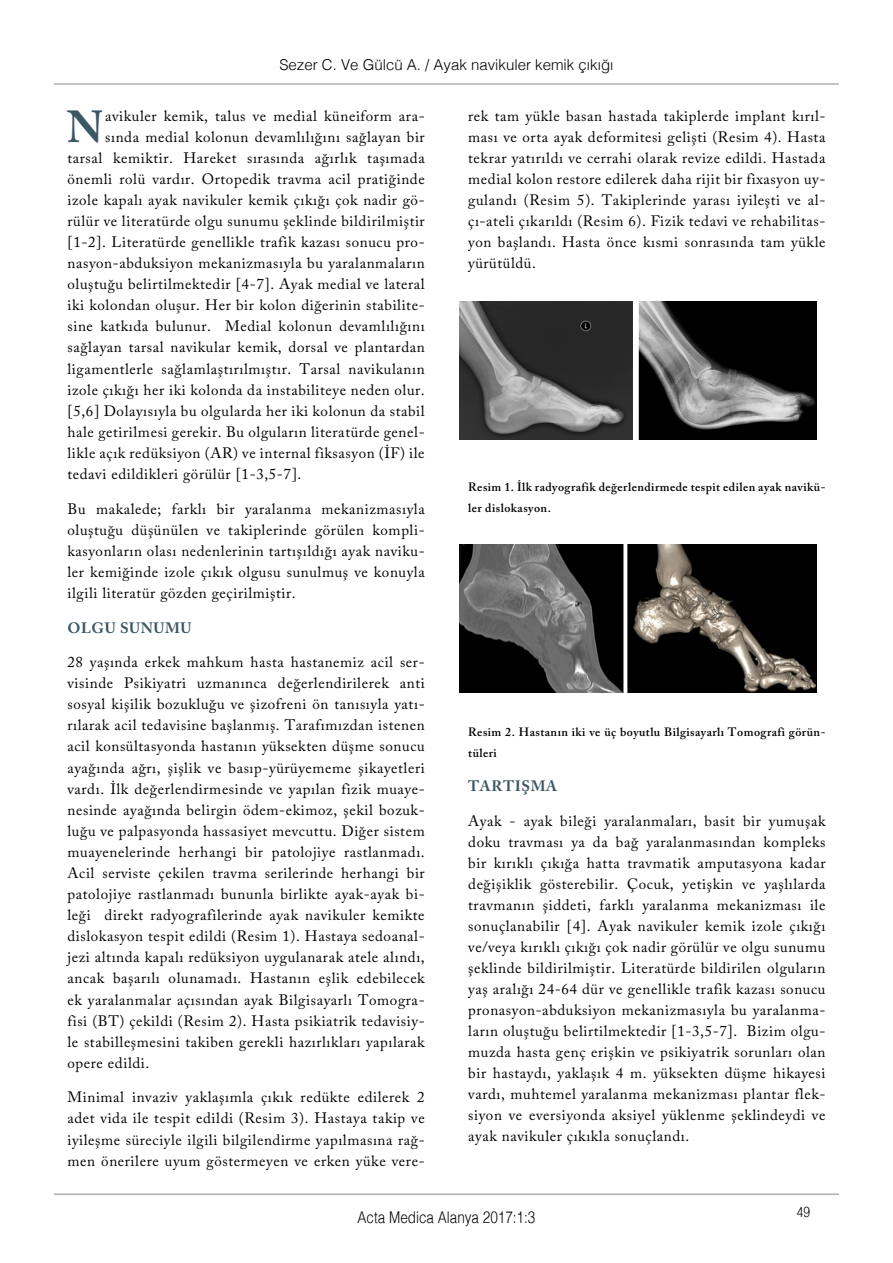
<style>
.page{position:relative;width:893px;height:1263px;background:#fff}
.page>*{position:absolute;margin:0;border:0;box-sizing:border-box;transform-origin:0 0}
.Ana_Metin_Al__ActaMe{font:700 44.55px "Adobe Caslon Pro";color:#3c5764}
.t1{font:300 16.2px "Helv";color:#000;scale:.83 1}
.Ana_Metin_Al__ActaMe-2{font:15px/21.1px "Adobe Caslon Pro";letter-spacing:.04em;color:#000;text-align:justify}
.t2{font:300 15px "Helvetica";color:#000}
.Ana_Metin_Al__ActaMe-3{font:700 15px "Adobe Caslon Pro";letter-spacing:.04em;color:#3c5764}
.t3{font:300 14.4px "Helv";color:#000;scale:.83 1}
.Ana_Metin_Al__ActaMe-4{font:600 12px/21px "Adobe Caslon Pro";letter-spacing:.04em;color:#000}
</style>
<div class="page">
<hr style="left:54px;top:84px;width:785px;height:1px;background:#000">
<hr style="left:54px;top:1194px;width:785px;height:1px;background:#000">
<img style="left:460px;top:301px;width:357px;height:139px">
<img style="left:460px;top:545px;width:357px;height:147px">
<p class="t2" style="left:279px;top:52px;width:336px">Sezer C. Ve Gülcü A. / Ayak navikuler kemik çıkığı</p>
<p class="Ana_Metin_Al__ActaMe" style="left:67px;top:100px;width:38px">N</p>
<p class="Ana_Metin_Al__ActaMe-2" style="left:105px;top:105px;width:321px">avikuler kemik, talus ve medial küneiform ara-</p>
<p class="Ana_Metin_Al__ActaMe-2" style="left:105px;top:126px;width:321px">sında medial kolonun devamlılığını sağlayan bir</p>
<p class="Ana_Metin_Al__ActaMe-2" style="left:68px;top:147px;width:359px">tarsal kemiktir. Hareket sırasında ağırlık taşımada</p>
<p class="Ana_Metin_Al__ActaMe-2" style="left:68px;top:168px;width:359px">önemli rolü vardır. Ortopedik travma acil pratiğinde</p>
<p class="Ana_Metin_Al__ActaMe-2" style="left:68px;top:189px;width:359px">izole kapalı ayak navikuler kemik çıkığı çok nadir gö-</p>
<p class="Ana_Metin_Al__ActaMe-2" style="left:68px;top:210px;width:359px">rülür ve literatürde olgu sunumu şeklinde bildirilmiştir</p>
<p class="Ana_Metin_Al__ActaMe-2" style="left:68px;top:231px;width:359px">[1-2]. Literatürde genellikle trafik kazası sonucu pro-</p>
<p class="Ana_Metin_Al__ActaMe-2" style="left:68px;top:252px;width:359px">nasyon-abduksiyon mekanizmasıyla bu yaralanmaların</p>
<p class="Ana_Metin_Al__ActaMe-2" style="left:68px;top:273px;width:359px">oluştuğu belirtilmektedir [4-7]. Ayak medial ve lateral</p>
<p class="Ana_Metin_Al__ActaMe-2" style="left:68px;top:294px;width:359px">iki kolondan oluşur. Her bir kolon diğerinin stabilite-</p>
<p class="Ana_Metin_Al__ActaMe-2" style="left:68px;top:316px;width:359px">sine katkıda bulunur. Medial kolonun devamlılığını</p>
<p class="Ana_Metin_Al__ActaMe-2" style="left:68px;top:337px;width:359px">sağlayan tarsal navikular kemik, dorsal ve plantardan</p>
<p class="Ana_Metin_Al__ActaMe-2" style="left:68px;top:358px;width:359px">ligamentlerle sağlamlaştırılmıştır. Tarsal navikulanın</p>
<p class="Ana_Metin_Al__ActaMe-2" style="left:68px;top:379px;width:359px">izole çıkığı her iki kolonda da instabiliteye neden olur.</p>
<p class="Ana_Metin_Al__ActaMe-2" style="left:68px;top:400px;width:359px">[5,6] Dolayısıyla bu olgularda her iki kolonun da stabil</p>
<p class="Ana_Metin_Al__ActaMe-2" style="left:68px;top:421px;width:359px">hale getirilmesi gerekir. Bu olguların literatürde genel-</p>
<p class="Ana_Metin_Al__ActaMe-2" style="left:68px;top:442px;width:359px">likle açık redüksiyon (AR) ve internal fiksasyon (İF) ile</p>
<p class="Ana_Metin_Al__ActaMe-2" style="left:68px;top:463px;width:235px">tedavi edildikleri görülür [1-3,5-7].</p>
<p class="Ana_Metin_Al__ActaMe-2" style="left:68px;top:498px;width:359px">Bu makalede; farklı bir yaralanma mekanizmasıyla oluştuğu düşünülen ve takiplerinde görülen kompli&shy;kasyonların olası nedenlerinin tartışıldığı ayak naviku&shy;ler kemiğinde izole çıkık olgusu sunulmuş ve konuyla ilgili literatür gözden geçirilmiştir.</p>
<p class="Ana_Metin_Al__ActaMe-3" style="left:68px;top:618px;width:125px">OLGU SUNUMU</p>
<p class="Ana_Metin_Al__ActaMe-2" style="left:68px;top:651px;width:359px">28 yaşında erkek mahkum hasta hastanemiz acil ser&shy;visinde Psikiyatri uzmanınca değerlendirilerek anti sosyal kişilik bozukluğu ve şizofreni ön tanısıyla yatı&shy;rılarak acil tedavisine başlanmış. Tarafımızdan istenen acil konsültasyonda hastanın yüksekten düşme sonucu ayağında ağrı, şişlik ve basıp-yürüyememe şikayetleri vardı. İlk değerlendirmesinde ve yapılan fizik muaye&shy;nesinde ayağında belirgin ödem-ekimoz, şekil bozuk&shy;luğu ve palpasyonda hassasiyet mevcuttu. Diğer sistem muayenelerinde herhangi bir patolojiye rastlanmadı.<br>Acil serviste çekilen travma serilerinde herhangi bir patolojiye rastlanmadı bununla birlikte ayak-ayak bi&shy;leği direkt radyografilerinde ayak navikuler kemikte dislokasyon tespit edildi (Resim 1). Hastaya sedoanal&shy;jezi altında kapalı redüksiyon uygulanarak atele alındı, ancak başarılı olunamadı. Hastanın eşlik edebilecek ek yaralanmalar açısından ayak Bilgisayarlı Tomogra&shy;fisi (BT) çekildi (Resim 2). Hasta psikiatrik tedavisiy&shy;le stabilleşmesini takiben gerekli hazırlıkları yapılarak opere edildi.</p>
<p class="Ana_Metin_Al__ActaMe-2" style="left:68px;top:1086px;width:359px">Minimal invaziv yaklaşımla çıkık redükte edilerek 2 adet vida ile tespit edildi (Resim 3). Hastaya takip ve iyileşme süreciyle ilgili bilgilendirme yapılmasına rağ&shy;men önerilere uyum göstermeyen ve erken yüke vere-</p>
<p class="Ana_Metin_Al__ActaMe-2" style="left:468px;top:105px;width:359px">rek tam yükle basan hastada takiplerde implant kırıl&shy;ması ve orta ayak deformitesi gelişti (Resim 4). Hasta tekrar yatırıldı ve cerrahi olarak revize edildi. Hastada medial kolon restore edilerek daha rijit bir fixasyon uy&shy;gulandı (Resim 5). Takiplerinde yarası iyileşti ve al&shy;çı-ateli çıkarıldı (Resim 6). Fizik tedavi ve rehabilitas&shy;yon başlandı. Hasta önce kısmi sonrasında tam yükle yürütüldü.</p>
<p class="Ana_Metin_Al__ActaMe-4" style="left:468px;top:476px;width:359px">Resim 1. İlk radyografik değerlendirmede tespit edilen ayak navikü&shy;ler dislokasyon.</p>
<p class="Ana_Metin_Al__ActaMe-4" style="left:468px;top:721px;width:359px">Resim 2. Hastanın iki ve üç boyutlu Bilgisayarlı Tomografi görün&shy;tüleri</p>
<p class="Ana_Metin_Al__ActaMe-3" style="left:468px;top:777px;width:90px">TARTIŞMA</p>
<p class="Ana_Metin_Al__ActaMe-2" style="left:468px;top:810px;width:359px">Ayak - ayak bileği yaralanmaları, basit bir yumuşak doku travması ya da bağ yaralanmasından kompleks bir kırıklı çıkığa hatta travmatik amputasyona kadar değişiklik gösterebilir. Çocuk, yetişkin ve yaşlılarda travmanın şiddeti, farklı yaralanma mekanizması ile sonuçlanabilir [4]. Ayak navikuler kemik izole çıkığı ve/veya kırıklı çıkığı çok nadir görülür ve olgu sunumu şeklinde bildirilmiştir. Literatürde bildirilen olguların yaş aralığı 24-64 dür ve genellikle trafik kazası sonucu pronasyon-abduksiyon mekanizmasıyla bu yaralanma&shy;ların oluştuğu belirtilmektedir [1-3,5-7]. Bizim olgu&shy;muzda hasta genç erişkin ve psikiyatrik sorunları olan bir hastaydı, yaklaşık 4 m. yüksekten düşme hikayesi vardı, muhtemel yaralanma mekanizması plantar flek&shy;siyon ve eversiyonda aksiyel yüklenme şeklindeydi ve ayak navikuler çıkıkla sonuçlandı.</p>
<p class="t1" style="left:358px;top:1207px;width:216px">Acta Medica Alanya 2017:1:3</p>
<p class="t3" style="left:797px;top:1203px;width:18px">49</p>
</div>
